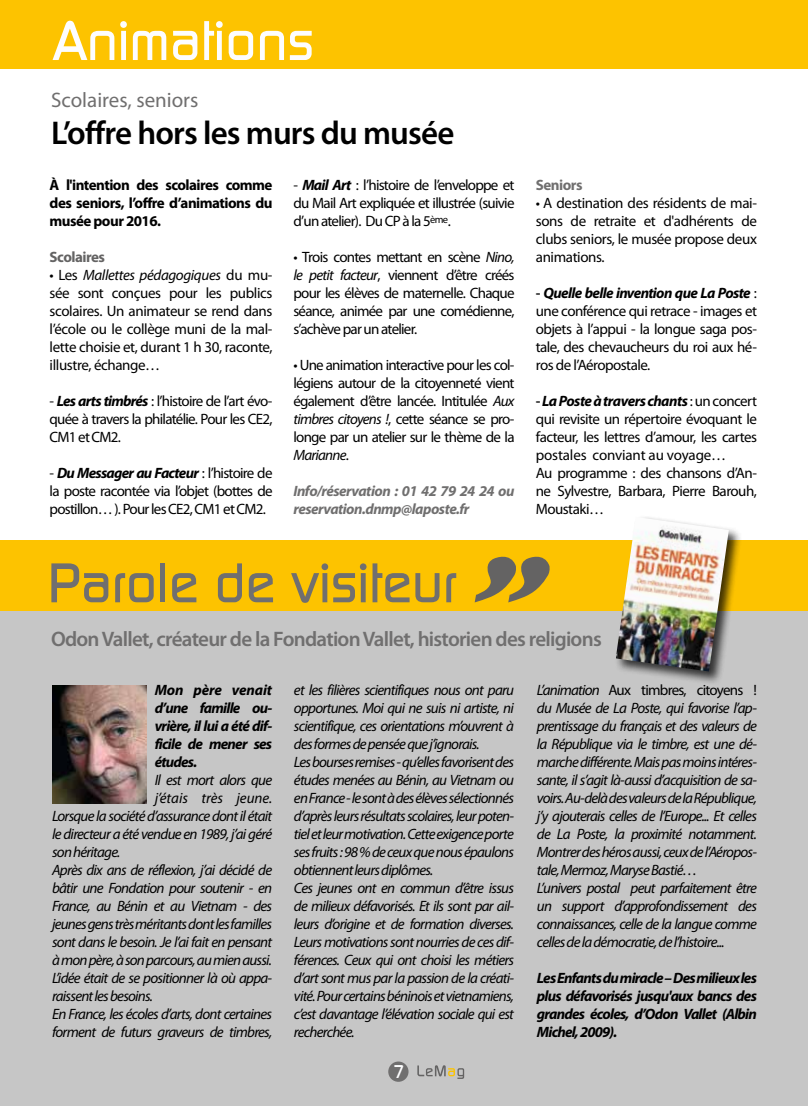
<style>
.page{position:relative;width:808px;height:1106px;background:#fff}
.page>*{position:absolute;margin:0;border:0;box-sizing:border-box;transform-origin:0 0}
.t1{font:500 54px "Dicot";color:#706f6f}
.t2{font:500 54px "Dicot";color:#fdfdfe}
.t3{font:600 33px "Myriad Pro";letter-spacing:-.025em;color:#000}
.t4{font:600 21px "Myriad Pro";letter-spacing:-.035em;color:#706f6f}
.t5{font:21px "Myriad Pro";color:#706f6f}
.t6{font:500 18px "Dicot";color:#fdfdfe}
.t7{font:italic 15px/18px "Myriad Pro";letter-spacing:-.05em;color:#000}
.t8{font:15px/18px "Myriad Pro";letter-spacing:-.04em;color:#000;text-align:justify}
.t9{font:italic 700 15px/18px "Myriad Pro";letter-spacing:-.05em;color:#000;text-align:justify}
.t10{font:700 15px/18px "Myriad Pro";letter-spacing:-.035em;color:#000;text-align:justify}
.t11{font:italic 700 15px/18px "Myriad Pro";letter-spacing:-.035em;color:#706f6f}
.t12{font:italic 15px "Myriad Pro";letter-spacing:-.005em;color:#000}
.t13{font:700 15px "Myriad Pro";letter-spacing:-.035em;color:#646363}
.t14{font:700 15px "Myriad Pro";letter-spacing:-.035em;color:#706f6f}
.s1{font-style:italic}
.s2{font-weight:700;font-style:italic}
.s3{font-weight:600}
.s4{font-style:normal}
</style>
<div class="page">
<div style="left:0;top:540px;width:808px;height:71px;background:#fdc300"></div>
<div style="left:0;top:611px;width:808px;height:495px;background:#c6c6c6"></div>
<svg style="left:475px;top:556px;width:75px;height:46px"></svg>
<img style="left:52px;top:685px;width:94px;height:118px">
<div style="left:0;top:0;width:808px;height:68px;background:#fdc300"></div>
<div style="left:614px;top:515px;width:128px;height:170px;background:#000;opacity:.75"></div>
<img style="left:616px;top:517px;width:113px;height:154px">
<div style="left:388px;top:1061px;width:20px;height:20px;background:#706f6f;border-radius:50%"></div>
<svg style="left:417px;top:1065px;width:47px;height:13px"></svg>
<h1 class="t2" style="left:53px;top:10px;width:263px">Animations</h1>
<h3 class="t5" style="left:51px;top:87px;width:149px">Scolaires, seniors</h3>
<h2 class="t3" style="left:51px;top:111px;width:405px">L’offre hors les murs du musée</h2>
<p class="t10" style="left:50px;top:175px;width:224px">À l'intention des scolaires comme des seniors, l’offre d’animations du musée pour 2016.</p>
<p class="t13" style="left:50px;top:247px;width:57px">Scolaires</p>
<p class="t8" style="left:50px;top:266px;width:224px">• Les <span class="s1">Mallettes pédagogiques</span> du mu&shy;sée sont conçues pour les publics scolaires. Un animateur se rend dans l’école ou le collège muni de la mal&shy;lette choisie et, durant 1 h 30, raconte, illustre, échange…</p>
<p class="t8" style="left:50px;top:392px;width:224px">- <span class="s2">Les arts timbrés</span> : l’histoire de l’art évo&shy;quée à travers la philatélie. Pour les CE2, CM1 et CM2.</p>
<p class="t8" style="left:50px;top:464px;width:224px">- <span class="s2">Du Messager au Facteur</span> : l’histoire de la poste racontée via l’objet (bottes de postillon… ). Pour les CE2, CM1 et CM2.</p>
<p class="t8" style="left:293px;top:176px;width:223px">- <span class="s2">Mail Art</span> : l’histoire de l’enveloppe et du Mail Art expliquée et illustrée (suivie d’un atelier). Du CP à la 5<sup>ème</sup>.</p>
<p class="t8" style="left:293px;top:248px;width:223px">• Trois contes mettant en scène <span class="s1">Nino, le petit facteur</span>, viennent d’être créés pour les élèves de maternelle. Chaque séance, animée par une comédienne, s’achève par un atelier.</p>
<p class="t8" style="left:293px;top:356px;width:223px">• Une animation interactive pour les col&shy;légiens autour de la citoyenneté vient également d’être lancée. Intitulée <span class="s1">Aux timbres citoyens !</span>, cette séance se pro&shy;longe par un atelier sur le thème de la <span class="s1">Marianne</span>.</p>
<p class="t11" style="left:293px;top:481px;width:223px">Info/réservation : 01 42 79 24 24 ou reservation.dnmp@laposte.fr</p>
<p class="t14" style="left:536px;top:175px;width:48px">Seniors</p>
<p class="t8" style="left:536px;top:194px;width:223px">• A destination des résidents de mai&shy;sons de retraite et d'adhérents de clubs seniors, le musée propose deux animations.</p>
<p class="t8" style="left:536px;top:284px;width:223px"><span class="s3">-</span> <span class="s2">Quelle belle invention que La Poste</span> : une conférence qui retrace - images et objets à l’appui - la longue saga pos&shy;tale, des chevaucheurs du roi aux hé&shy;ros de l’Aéropostale.</p>
<p class="t8" style="left:536px;top:392px;width:223px;text-align:left"><span class="s3">-</span><span class="s2">La Poste à travers chants</span> : un concert qui revisite un répertoire évoquant le facteur, les lettres d’amour, les cartes postales conviant au voyage…<br>Au programme : des chansons d’An&shy;ne Sylvestre, Barbara, Pierre Barouh,<br>Moustaki…</p>
<h1 class="t1" style="left:48px;top:552px;width:410px">Parole de visiteur</h1>
<h3 class="t4" style="left:51px;top:626px;width:552px">Odon Vallet, créateur de la Fondation Vallet, historien des religions</h3>
<p class="t9" style="left:155px;top:680px;width:119px">Mon père venait d’une famille ou&shy;vrière, il lui a été dif&shy;ficile de mener ses études.</p>
<p class="t7" style="left:155px;top:771px;width:119px">Il est mort alors que</p>
<p class="t12" style="left:155px;top:789px;width:119px">j’étais très jeune.</p>
<p class="t7" style="left:52px;top:807px;width:222px">Lorsque la société d’assurance dont il était</p>
<p class="t7" style="left:52px;top:825px;width:222px">le directeur a été vendue en 1989, j’ai géré</p>
<p class="t7" style="left:52px;top:843px;width:70px">son héritage.</p>
<p class="t7" style="left:52px;top:861px;width:222px">Après dix ans de réflexion, j’ai décidé de</p>
<p class="t7" style="left:52px;top:879px;width:222px">bâtir une Fondation pour soutenir - en</p>
<p class="t7" style="left:52px;top:897px;width:222px">France, au Bénin et au Vietnam - des</p>
<p class="t7" style="left:52px;top:915px;width:222px">jeunes gens très méritants dont les familles</p>
<p class="t7" style="left:52px;top:933px;width:222px">sont dans le besoin. Je l’ai fait en pensant</p>
<p class="t7" style="left:52px;top:951px;width:222px">à mon père, à son parcours, au mien aussi.</p>
<p class="t7" style="left:52px;top:969px;width:222px">L’idée était de se positionner là où appa-</p>
<p class="t7" style="left:52px;top:987px;width:102px">raissent les besoins.</p>
<p class="t7" style="left:52px;top:1005px;width:222px">En France, les écoles d’arts, dont certaines</p>
<p class="t7" style="left:52px;top:1023px;width:222px">forment de futurs graveurs de timbres,</p>
<p class="t7" style="left:294px;top:681px;width:222px">et les filières scientifiques nous ont paru opportunes. Moi qui ne suis ni artiste, ni scientifique, ces orientations m’ouvrent à des formes de pensée que j’ignorais.<br>Les bourses remises - qu’elles favorisent des études menées au Bénin, au Vietnam ou en France - le sont à des élèves sélectionnés d’après leurs résultats scolaires, leur poten&shy;tiel et leur motivation. Cette exigence porte ses fruits : 98 % de ceux que nous épaulons obtiennent leurs diplômes.<br>Ces jeunes ont en commun d’être issus de milieux défavorisés. Et ils sont par ail&shy;leurs d’origine et de formation diverses.<br>Leurs motivations sont nourries de ces dif&shy;férences. Ceux qui ont choisi les métiers d’art sont mus par la passion de la créati&shy;vité. Pour certains béninois et vietnamiens, c’est davantage l’élévation sociale qui est recherchée.</p>
<p class="t7" style="left:537px;top:681px;width:222px">L’animation <span class="s4">Aux timbres, citoyens ! </span>du Musée de La Poste, qui favorise l’ap&shy;prentissage du français et des valeurs de la République via le timbre, est une dé&shy;marche différente. Mais pas moins intéres&shy;sante, il s’agit là-aussi d’acquisition de sa&shy;voirs. Au-delà des valeurs de la République, j’y ajouterais celles de l’Europe... Et celles de La Poste, la proximité notamment.<br>Montrer des héros aussi, ceux de l’Aéropos&shy;tale, Mermoz, Maryse Bastié…<br>L’univers postal peut parfaitement être un support d’approfondissement des connaissances, celle de la langue comme celles de la démocratie, de l’histoire...</p>
<p class="t9" style="left:537px;top:968px;width:222px">Les Enfants du miracle – Des milieux les plus défavorisés jusqu'aux bancs des grandes écoles, d’Odon Vallet (Albin Michel, 2009).</p>
<p class="t6" style="left:393px;top:1061px;width:13px">7</p>
</div>
